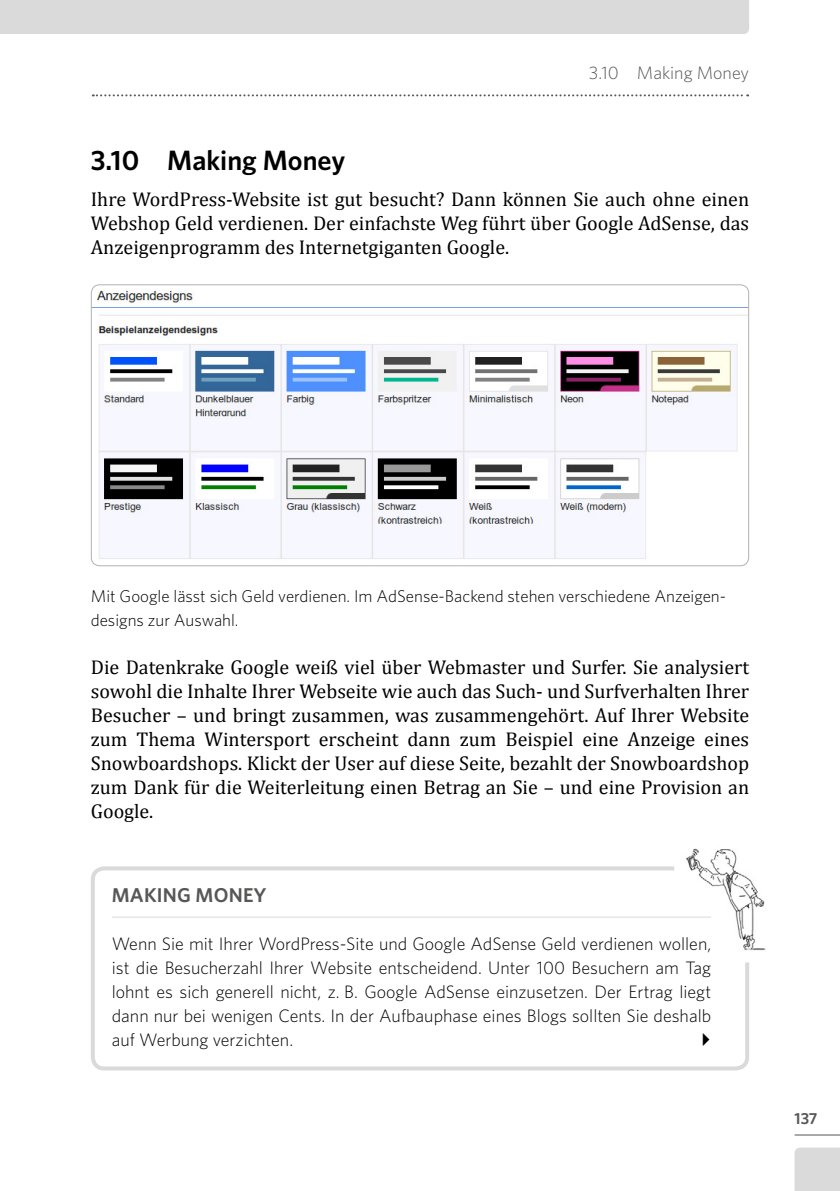
<style>
.page{position:relative;width:840px;height:1191px;background:#fff}
.page>*{position:absolute;margin:0;border:0;box-sizing:border-box;transform-origin:0 0}
.Überschrift_2{font:600 28px "Whitney";color:#000}
.t1{font:20px/24px "Cambria";color:#000;text-align:justify}
.Boxtext_Überschrift{font:600 20px "Whitney";letter-spacing:.01em;color:#575756}
.Boxtext_mit_Bild{font:300 18px/24px "Whitney";color:#000;text-align:justify}
.t2{font:300 18px "Whitney";color:#575756}
.Bildunterschrift{font:300 17px/24px "Whitney";color:#000}
.t3{font:600 16px "Whitney";color:#575756}
</style>
<div class="page">
<hr style="left:794px;top:1134px;width:45px;height:1px;background:#575756">
<div style="left:794px;top:1147px;width:45px;height:44px;background:#dadada"></div>
<div style="left:0;top:0;width:748px;height:34px;background:#dadada"></div>
<svg style="left:93px;top:94px;width:654px;height:2px"></svg>
<img style="left:91px;top:285px;width:657px;height:281px">
<hr style="left:112px;top:916px;width:598px;height:1px;background:#dadada">
<div style="left:91px;top:866px;width:657px;height:204px;border:4px solid #dadada;border-radius:11px"></div>
<svg style="left:674px;top:866px;width:74px;height:96px"></svg>
<img style="left:680px;top:848px;width:86px;height:107px">
<p class="t2" style="left:588px;top:63px;width:162px">3.10 Making Money</p>
<p class="Überschrift_2" style="left:91px;top:143px;width:256px">3.10 Making Money</p>
<p class="t1" style="left:91px;top:187px;width:659px">Ihre WordPress-Website ist gut besucht? Dann können Sie auch ohne einen Webshop Geld verdienen. Der einfachste Weg führt über Google AdSense, das Anzeigenprogramm des Internetgiganten Google.</p>
<p class="Bildunterschrift" style="left:91px;top:584px;width:634px">Mit Google lässt sich Geld verdienen. Im AdSense-Backend stehen verschiedene Anzeigen&shy;designs zur Auswahl.</p>
<p class="t1" style="left:91px;top:655px;width:659px">Die Datenkrake Google weiß viel über Webmaster und Surfer. Sie analysiert sowohl die Inhalte Ihrer Webseite wie auch das Such- und Surfverhalten Ihrer Besucher – und bringt zusammen, was zusammengehört. Auf Ihrer Website zum Thema Wintersport erscheint dann zum Beispiel eine Anzeige eines Snowboardshops. Klickt der User auf diese Seite, bezahlt der Snowboardshop zum Dank für die Weiterleitung einen Betrag an Sie – und eine Provision an Google.</p>
<p class="Boxtext_Überschrift" style="left:112px;top:883px;width:156px">MAKING MONEY</p>
<p class="Boxtext_mit_Bild" style="left:112px;top:932px;width:600px">Wenn Sie mit Ihrer WordPress-Site und Google AdSense Geld verdienen wollen, ist die Besucherzahl Ihrer Website entscheidend. Unter 100 Besuchern am Tag lohnt es sich generell nicht, z. B. Google AdSense einzusetzen. Der Ertrag liegt dann nur bei wenigen Cents. In der Aufbauphase eines Blogs sollten Sie deshalb auf Werbung verzichten.</p>
<p class="t3" style="left:794px;top:1108px;width:24px">137</p>
</div>
